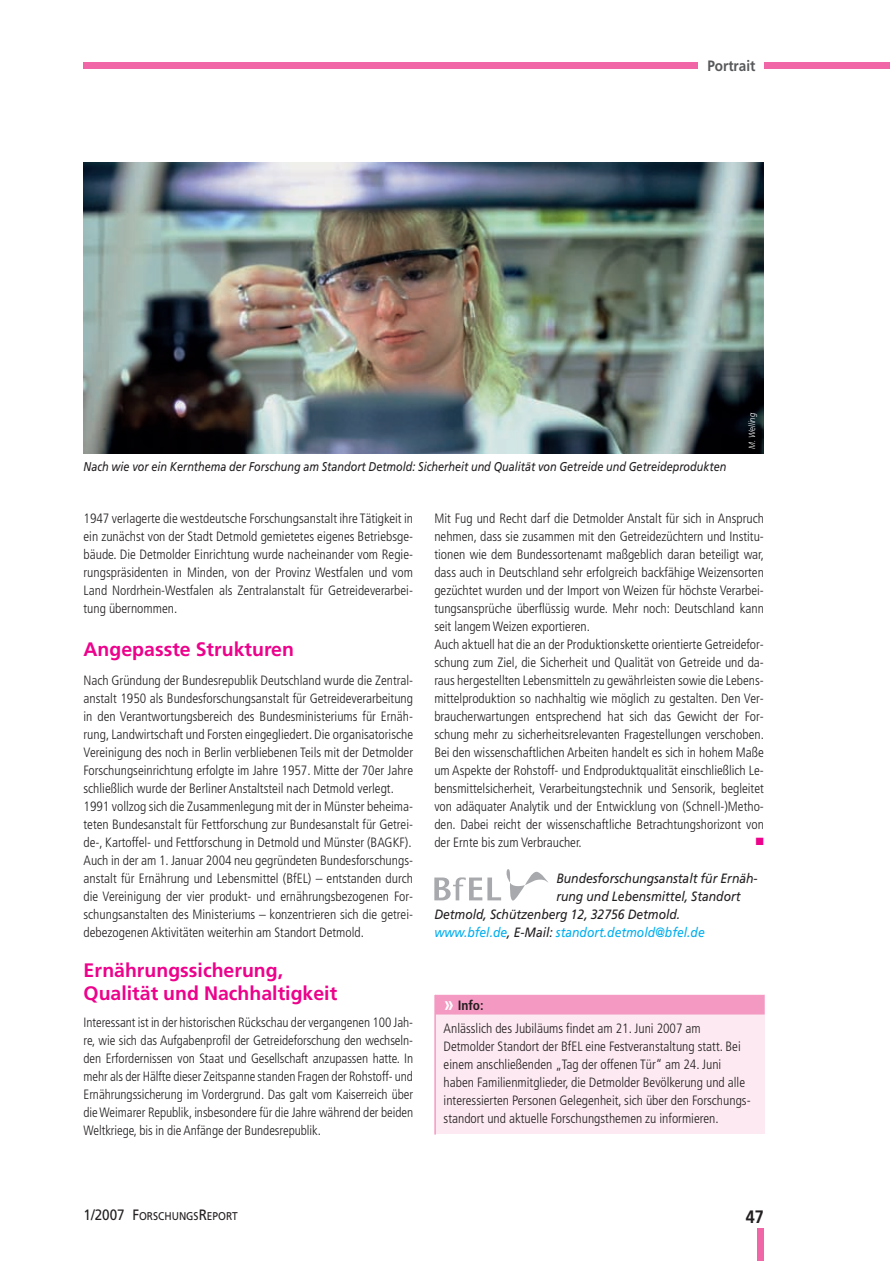
<style>
.page{position:relative;width:890px;height:1261px;background:#fff}
.page>*{position:absolute;margin:0;border:0;box-sizing:border-box;transform-origin:0 0}
.t1{font:700 19.5px/22.5px "Frutiger";color:#ed028c}
.t2{font:700 18px "Frutiger";color:#231f20;scale:.9 1}
.t3{font:700 15px "Frutiger";color:#57585a;scale:.9 1}
.t4{font:300 condensed 13.5px/18px "Frutiger";color:#231f20}
.t5{font:italic 13.5px "Frutiger";color:#231f20;scale:.9 1}
.t6{font:italic 13.5px "Frutiger";color:#00aeef;scale:.9 1}
.t7{font:italic 12.75px "Frutiger";color:#231f20;scale:.85 1}
.t8{font:11.25px "Frutiger";color:#231f20;scale:.9 1}
.t9{font:10.5px "Zapf Dingbats";color:#ed028c}
.t10{font:italic 300 9px "Frutiger";color:#fff;scale:.85 1}
.s1{color:#231f20}
.s2{font-weight:700;font-size:21px;color:#fff}
.s3{font-weight:700}
.s4{font-size:15px}
</style>
<div class="page">
<img style="left:84px;top:163px;width:680px;height:290px">
<div style="left:84px;top:63px;width:806px;height:6px;background:#f166a7"></div>
<div style="left:698px;top:58px;width:66px;height:17px;background:#fff"></div>
<div style="left:757px;top:1228px;width:7px;height:32px;background:#f166a7"></div>
<div style="left:435px;top:994px;width:330px;height:140px;background:#fce9f1"></div>
<div style="left:435px;top:995px;width:330px;height:19px;background:#f499c2"></div>
<hr style="left:434px;top:995px;width:2px;height:139px;background:#f499c2">
<svg style="left:434px;top:869px;width:114px;height:31px"></svg>
<p class="t3" style="left:707px;top:60px;width:55px">Portrait</p>
<p class="t7" style="left:84px;top:461px;width:758px">Nach wie vor ein Kernthema der Forschung am Standort Detmold: Sicherheit und Qualität von Getreide und Getreideprodukten</p>
<p class="t10" style="left:748px;top:448px;width:43px;rotate:-90deg">M. Welling</p>
<p class="t4" style="left:84px;top:510px;width:331px;text-align:justify">1947 verlagerte die westdeutsche Forschungsanstalt ihre Tätigkeit in ein zunächst von der Stadt Detmold gemietetes eigenes Betriebsge&shy;bäude. Die Detmolder Einrichtung wurde nacheinander vom Regie&shy;rungspräsidenten in Minden, von der Provinz Westfalen und vom Land Nordrhein-Westfalen als Zentralanstalt für Getreideverarbei&shy;tung übernommen.</p>
<h1 class="t1" style="left:84px;top:639px;width:212px">Angepasste Strukturen</h1>
<p class="t4" style="left:84px;top:672px;width:331px">Nach Gründung der Bundesrepublik Deutschland wurde die Zentral&shy;anstalt 1950 als Bundesforschungsanstalt für Getreideverarbeitung in den Verantwortungsbereich des Bundesministeriums für Ernäh&shy;rung, Landwirtschaft und Forsten eingegliedert. Die organisatorische Vereinigung des noch in Berlin verbliebenen Teils mit der Detmolder Forschungseinrichtung erfolgte im Jahre 1957. Mitte der 70er Jahre schließlich wurde der Berliner Anstaltsteil nach Detmold verlegt.<br>1991 vollzog sich die Zusammenlegung mit der in Münster beheima&shy;teten Bundesanstalt für Fettforschung zur Bundesanstalt für Getrei&shy;de-, Kartoffel- und Fettforschung in Detmold und Münster (BAGKF).<br>Auch in der am 1. Januar 2004 neu gegründeten Bundesforschungs&shy;anstalt für Ernährung und Lebensmittel (BfEL) – entstanden durch die Vereinigung der vier produkt- und ernährungsbezogenen For&shy;schungsanstalten des Ministeriums – konzentrieren sich die getrei&shy;debezogenen Aktivitäten weiterhin am Standort Detmold.</p>
<h1 class="t1" style="left:84px;top:960px;width:255px">Ernährungssicherung,<br>Qualität und Nachhaltigkeit</h1>
<p class="t4" style="left:84px;top:1014px;width:331px;text-align:justify">Interessant ist in der historischen Rückschau der vergangenen 100 Jah&shy;re, wie sich das Aufgabenprofil der Getreideforschung den wechseln&shy;den Erfordernissen von Staat und Gesellschaft anzupassen hatte. In mehr als der Hälfte dieser Zeitspanne standen Fragen der Rohstoff- und Ernährungssicherung im Vordergrund. Das galt vom Kaiserreich über die Weimarer Republik, insbesondere für die Jahre während der beiden Weltkriege, bis in die Anfänge der Bundesrepublik.</p>
<p class="t4" style="left:434px;top:510px;width:331px">Mit Fug und Recht darf die Detmolder Anstalt für sich in Anspruch nehmen, dass sie zusammen mit den Getreidezüchtern und Institu&shy;tionen wie dem Bundessortenamt maßgeblich daran beteiligt war, dass auch in Deutschland sehr erfolgreich backfähige Weizensorten gezüchtet wurden und der Import von Weizen für höchste Verarbei&shy;tungsansprüche überflüssig wurde. Mehr noch: Deutschland kann seit langem Weizen exportieren.<br>Auch aktuell hat die an der Produktionskette orientierte Getreidefor&shy;schung zum Ziel, die Sicherheit und Qualität von Getreide und da&shy;raus hergestellten Lebensmitteln zu gewährleisten sowie die Lebens&shy;mittelproduktion so nachhaltig wie möglich zu gestalten. Den Ver&shy;braucherwartungen entsprechend hat sich das Gewicht der For&shy;schung mehr zu sicherheitsrelevanten Fragestellungen verschoben.<br>Bei den wissenschaftlichen Arbeiten handelt es sich in hohem Maße um Aspekte der Rohstoff- und Endproduktqualität einschließlich Le&shy;bensmittelsicherheit, Verarbeitungstechnik und Sensorik, begleitet von adäquater Analytik und der Entwicklung von (Schnell-)Metho&shy;den. Dabei reicht der wissenschaftliche Betrachtungshorizont von der Ernte bis zum Verbraucher.</p>
<p class="t9" style="left:756px;top:836px;width:9px">■</p>
<p class="t5" style="left:556px;top:872px;width:225px">Bundesforschungsanstalt für Ernäh-</p>
<p class="t5" style="left:556px;top:890px;width:206px">rung und Lebensmittel, Standort</p>
<p class="t5" style="left:434px;top:908px;width:275px">Detmold, Schützenberg 12, 32756 Detmold.</p>
<p class="t6" style="left:434px;top:926px;width:302px">www.bfel.de<span class="s1">, E-Mail:</span> standort.detmold@bfel.de</p>
<p class="t4" style="left:444px;top:995px;width:259px;line-height:22.2px"><span class="s2">»</span> <span class="s3">Info:<br></span>Anlässlich des Jubiläums findet am 21. Juni 2007 am</p>
<p class="t4" style="left:444px;top:1037px;width:309px">Detmolder Standort der BfEL eine Festveranstaltung statt. Bei einem anschließenden „Tag der offenen Tür“ am 24. Juni haben Familienmitglieder, die Detmolder Bevölkerung und alle interessierten Personen Gelegenheit, sich über den Forschungs&shy;standort und aktuelle Forschungsthemen zu informieren.</p>
<p class="t8" style="left:84px;top:1211px;width:173px"><span class="s4">1/2007 F</span>ORSCHUNGS<span class="s4">R</span>EPORT</p>
<h2 class="t2" style="left:746px;top:1208px;width:22px">47</h2>
</div>
